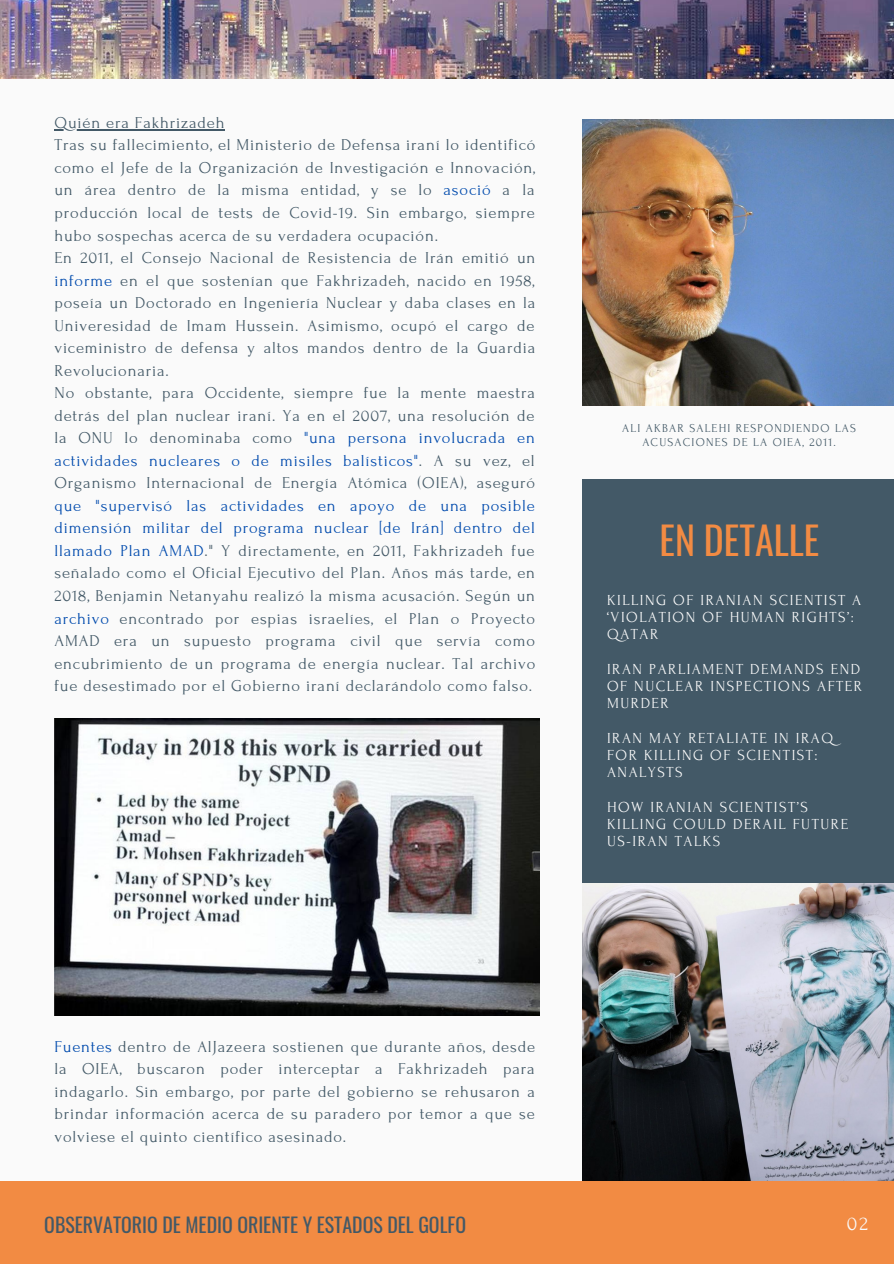
<style>
.page{position:relative;width:894px;height:1264px;background:#fff}
.page>*{position:absolute;margin:0;border:0;box-sizing:border-box;transform-origin:0 0}
.t1{font:37.95px "Oswald";color:#f28b43}
.t2{font:19.8px "Oswald";color:#435967}
.t3{font:19.8px "Forum";color:#fafafa}
.t4{font:16.5px/22.5px "Forum";letter-spacing:.05em;color:#435967;text-align:justify}
.t5{font:15.3px/17.2px "Forum";letter-spacing:.1em;color:#fafafa}
.t6{font:12px/14px "Forum";letter-spacing:.1em;color:#435967;text-align:center}
.s1{color:#004aad}
</style>
<div class="page">
<div style="left:0;top:0;width:893px;height:1263px;background:#fafafa"></div>
<div style="left:583px;top:479px;width:310px;height:511px;background:#435967"></div>
<img style="left:583px;top:883px;width:310px;height:298px">
<div style="left:0;top:1181px;width:893px;height:82px;background:#f28b43"></div>
<img style="left:0;top:0;width:893px;height:78px">
<img style="left:583px;top:119px;width:310px;height:286px">
<hr style="left:54px;top:129px;width:171px;height:1px;background:#435967">
<img style="left:54px;top:718px;width:485px;height:297px">
<p class="t4" style="left:54px;top:112px;width:482px;text-align:left">Quién era Fakhrizadeh<br>Tras su fallecimiento, el Ministerio de Defensa iraní lo identificó como el Jefe de la Organización de Investigación e Innovación, un área dentro de la misma entidad, y se lo <span class="s1">asoció</span> a la producción local de tests de Covid-19. Sin embargo, siempre hubo sospechas acerca de su verdadera ocupación.<br>En 2011, el Consejo Nacional de Resistencia de Irán emitió un <span class="s1">informe</span> en el que sostenían que Fakhrizadeh, nacido en 1958, poseía un Doctorado en Ingeniería Nuclear y daba clases en la Univeresidad de Imam Hussein. Asimismo, ocupó el cargo de viceministro de defensa y altos mandos dentro de la Guardia Revolucionaria.<br>No obstante, para Occidente, siempre fue la mente maestra detrás del plan nuclear iraní. Ya en el 2007, una resolución de la ONU lo denominaba como <span class="s1">"una persona involucrada en actividades nucleares o de misiles balísticos"</span>. A su vez, el Organismo Internacional de Energía Atómica (OIEA), aseguró</p>
<p class="t4" style="left:54px;top:494px;width:482px"><span class="s1">que "supervisó las actividades en apoyo de una posible dimensión militar del programa nuclear [de Irán] dentro del llamado Plan AMAD</span>." Y directamente, en 2011, Fakhrizadeh fue señalado como el Oficial Ejecutivo del Plan. Años más tarde, en 2018, Benjamin Netanyahu realizó la misma acusación. Según un <span class="s1">archivo</span> encontrado por espias israelíes, el Plan o Proyecto AMAD era un supuesto programa civil que servía como encubrimiento de un programa de energía nuclear. Tal archivo fue desestimado por el Gobierno iraní declarándolo como falso.</p>
<p class="t6" style="left:622px;top:421px;width:235px">ALI AKBAR SALEHI RESPONDIENDO LAS<br>ACUSACIONES DE LA OIEA, 2011.</p>
<h1 class="t1" style="left:659px;top:511px;width:161px">EN DETALLE</h1>
<p class="t5" style="left:607px;top:591px;width:256px">KILLING OF IRANIAN SCIENTIST A ‘VIOLATION OF HUMAN RIGHTS’:<br>QATAR</p>
<p class="t5" style="left:607px;top:660px;width:256px;text-align:justify">IRAN PARLIAMENT DEMANDS END OF NUCLEAR INSPECTIONS AFTER MURDER</p>
<p class="t5" style="left:607px;top:729px;width:236px">IRAN MAY RETALIATE IN IRAQ<br>FOR KILLING OF SCIENTIST:<br>ANALYSTS</p>
<p class="t5" style="left:607px;top:798px;width:242px">HOW IRANIAN SCIENTIST’S<br>KILLING COULD DERAIL FUTURE<br>US-IRAN TALKS</p>
<p class="t4" style="left:54px;top:1035px;width:482px"><span class="s1">Fuentes</span> dentro de AlJazeera sostienen que durante años, desde la OIEA, buscaron poder interceptar a Fakhrizadeh para indagarlo. Sin embargo, por parte del gobierno se rehusaron a brindar información acerca de su paradero por temor a que se volviese el quinto científico asesinado.</p>
<p class="t2" style="left:44px;top:1209px;width:423px">OBSERVATORIO DE MEDIO ORIENTE Y ESTADOS DEL GOLFO</p>
<p class="t3" style="left:846px;top:1212px;width:23px">02</p>
</div>
